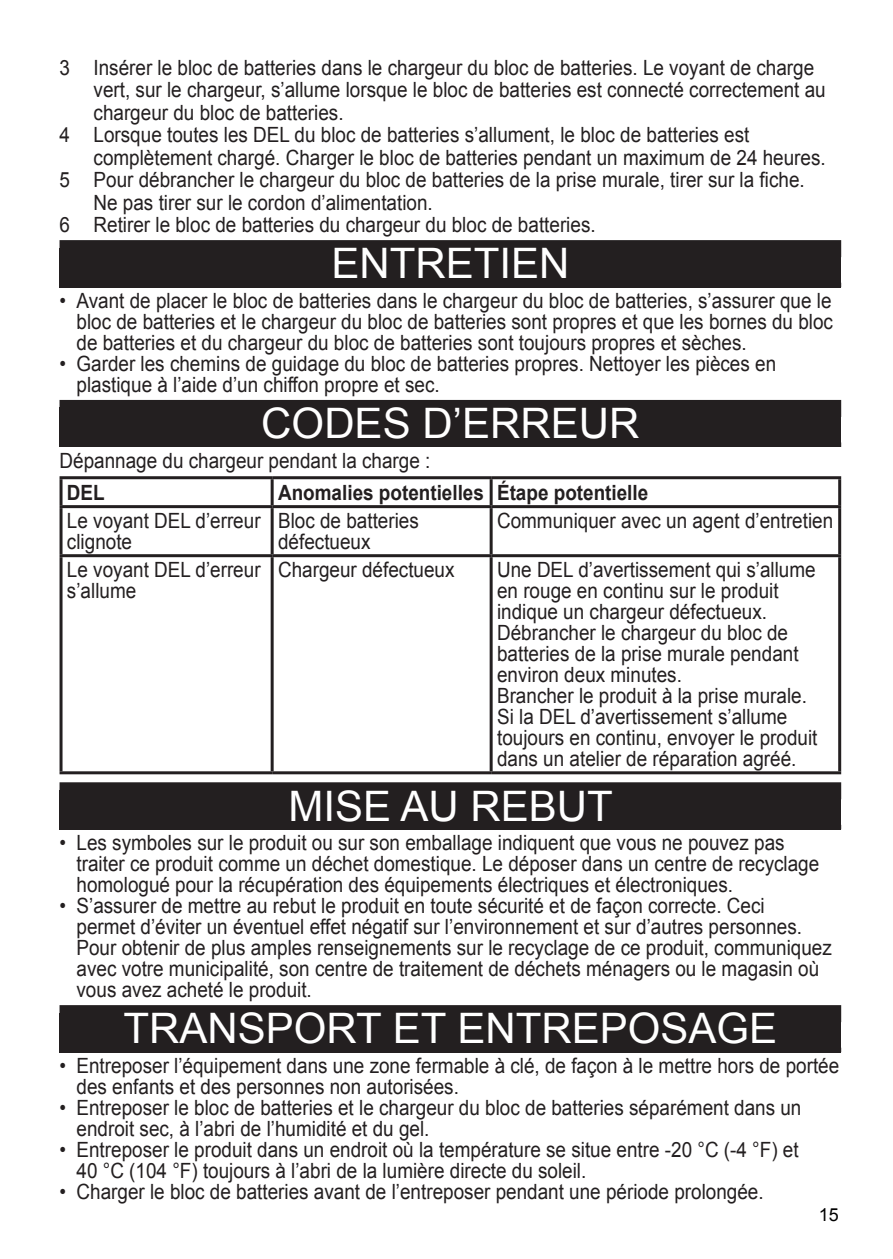
<style>
.page{position:relative;width:893px;height:1259px;background:#fff}
.page>*{position:absolute;margin:0;border:0;box-sizing:border-box;transform-origin:0 0}
.t1{font:42px "Arial";color:#fff}
.t2{font:21px/21px "Arial";color:#231f20;scale:.9 1}
.t3{font:700 21px "Arial";color:#231f20;scale:.9 1}
.t4{font:18px "Arial";color:#000}
</style>
<div class="page">
<div style="left:60px;top:248px;width:781px;height:39px;background:#231f20"></div>
<div style="left:60px;top:240px;width:781px;height:17px;background:#231f20"></div>
<div style="left:60px;top:407px;width:781px;height:40px;background:#231f20"></div>
<div style="left:60px;top:400px;width:781px;height:17px;background:#231f20"></div>
<div style="left:60px;top:790px;width:781px;height:39px;background:#231f20"></div>
<div style="left:60px;top:782px;width:781px;height:17px;background:#231f20"></div>
<hr style="left:60px;top:476px;width:212px;height:3px;background:#231f20">
<hr style="left:60px;top:479px;width:3px;height:26px;background:#231f20">
<hr style="left:272px;top:476px;width:219px;height:3px;background:#231f20">
<hr style="left:271px;top:479px;width:3px;height:26px;background:#231f20">
<hr style="left:491px;top:476px;width:350px;height:3px;background:#231f20">
<hr style="left:490px;top:479px;width:3px;height:26px;background:#231f20">
<hr style="left:838px;top:479px;width:3px;height:26px;background:#231f20">
<hr style="left:60px;top:505px;width:212px;height:3px;background:#231f20">
<hr style="left:60px;top:508px;width:3px;height:46px;background:#231f20">
<hr style="left:272px;top:505px;width:219px;height:3px;background:#231f20">
<hr style="left:271px;top:508px;width:3px;height:46px;background:#231f20">
<hr style="left:491px;top:505px;width:350px;height:3px;background:#231f20">
<hr style="left:490px;top:508px;width:3px;height:46px;background:#231f20">
<hr style="left:838px;top:508px;width:3px;height:46px;background:#231f20">
<hr style="left:60px;top:554px;width:212px;height:3px;background:#231f20">
<hr style="left:60px;top:557px;width:3px;height:214px;background:#231f20">
<hr style="left:272px;top:554px;width:219px;height:3px;background:#231f20">
<hr style="left:271px;top:557px;width:3px;height:214px;background:#231f20">
<hr style="left:491px;top:554px;width:350px;height:3px;background:#231f20">
<hr style="left:490px;top:557px;width:3px;height:214px;background:#231f20">
<hr style="left:838px;top:557px;width:3px;height:214px;background:#231f20">
<hr style="left:60px;top:771px;width:212px;height:3px;background:#231f20">
<hr style="left:272px;top:771px;width:219px;height:3px;background:#231f20">
<hr style="left:491px;top:771px;width:350px;height:3px;background:#231f20">
<div style="left:60px;top:1012px;width:781px;height:40px;background:#231f20"></div>
<div style="left:60px;top:1005px;width:781px;height:17px;background:#231f20"></div>
<p class="t2" style="left:60px;top:57px;width:840px">3 Insérer le bloc de batteries dans le chargeur du bloc de batteries. Le voyant de charge</p>
<p class="t2" style="left:94px;top:79px;width:815px">vert, sur le chargeur, s’allume lorsque le bloc de batteries est connecté correctement au</p>
<p class="t2" style="left:94px;top:102px;width:279px">chargeur du bloc de batteries.</p>
<p class="t2" style="left:60px;top:124px;width:768px">4 Lorsque toutes les DEL du bloc de batteries s’allument, le bloc de batteries est</p>
<p class="t2" style="left:94px;top:147px;width:815px">complètement chargé. Charger le bloc de batteries pendant un maximum de 24 heures.</p>
<p class="t2" style="left:60px;top:169px;width:829px">5 Pour débrancher le chargeur du bloc de batteries de la prise murale, tirer sur la fiche.</p>
<p class="t2" style="left:94px;top:192px;width:378px">Ne pas tirer sur le cordon d’alimentation.</p>
<p class="t2" style="left:60px;top:214px;width:597px">6 Retirer le bloc de batteries du chargeur du bloc de batteries.</p>
<h1 class="t1" style="left:331px;top:236px;width:240px">ENTRETIEN</h1>
<p class="t2" style="left:77px;top:290px;width:842px;text-align:justify;text-indent:-17px">• Avant de placer le bloc de batteries dans le chargeur du bloc de batteries, s’assurer que le bloc de batteries et le chargeur du bloc de batteries sont propres et que les bornes du bloc de batteries et du chargeur du bloc de batteries sont toujours propres et sèches.</p>
<p class="t2" style="left:77px;top:353px;width:779px;text-indent:-17px">• Garder les chemins de guidage du bloc de batteries propres. Nettoyer les pièces en plastique à l’aide d’un chiffon propre et sec.</p>
<h1 class="t1" style="left:261px;top:396px;width:380px">CODES D’ERREUR</h1>
<p class="t2" style="left:60px;top:450px;width:414px">Dépannage du chargeur pendant la charge :</p>
<p class="t3" style="left:67px;top:478px;width:43px">DEL</p>
<p class="t3" style="left:278px;top:478px;width:413px">Anomalies potentielles Étape potentielle</p>
<p class="t2" style="left:67px;top:510px;width:217px">Le voyant DEL d’erreur clignote</p>
<p class="t2" style="left:278px;top:510px;width:158px">Bloc de batteries défectueux</p>
<p class="t2" style="left:497px;top:510px;width:375px">Communiquer avec un agent d’entretien</p>
<p class="t2" style="left:67px;top:559px;width:217px">Le voyant DEL d’erreur s’allume</p>
<p class="t2" style="left:278px;top:559px;width:198px">Chargeur défectueux</p>
<p class="t2" style="left:497px;top:559px;width:358px">Une DEL d’avertissement qui s’allume en rouge en continu sur le produit indique un chargeur défectueux.<br>Débrancher le chargeur du bloc de batteries de la prise murale pendant environ deux minutes.<br>Brancher le produit à la prise murale.<br>Si la DEL d’avertissement s’allume toujours en continu, envoyer le produit dans un atelier de réparation agréé.</p>
<h1 class="t1" style="left:289px;top:778px;width:326px">MISE AU REBUT</h1>
<p class="t2" style="left:77px;top:832px;width:827px;text-indent:-17px">• Les symboles sur le produit ou sur son emballage indiquent que vous ne pouvez pas traiter ce produit comme un déchet domestique. Le déposer dans un centre de recyclage homologué pour la récupération des équipements électriques et électroniques.</p>
<p class="t2" style="left:77px;top:895px;width:841px;text-indent:-17px">• S’assurer de mettre au rebut le produit en toute sécurité et de façon correcte. Ceci<br>permet d’éviter un éventuel effet négatif sur l’environnement et sur d’autres personnes.<br>Pour obtenir de plus amples renseignements sur le recyclage de ce produit, communiquez avec votre municipalité, son centre de traitement de déchets ménagers ou le magasin où vous avez acheté le produit.</p>
<h1 class="t1" style="left:124px;top:1001px;width:655px">TRANSPORT ET ENTREPOSAGE</h1>
<p class="t2" style="left:77px;top:1055px;width:849px;text-indent:-17px">• Entreposer l’équipement dans une zone fermable à clé, de façon à le mettre hors de portée des enfants et des personnes non autorisées.</p>
<p class="t2" style="left:77px;top:1097px;width:807px;text-indent:-17px">• Entreposer le bloc de batteries et le chargeur du bloc de batteries séparément dans un endroit sec, à l’abri de l’humidité et du gel.</p>
<p class="t2" style="left:77px;top:1139px;width:804px;text-indent:-17px">• Entreposer le produit dans un endroit où la température se situe entre -20 °C (-4 °F) et<br>40 °C (104 °F) toujours à l’abri de la lumière directe du soleil.</p>
<p class="t2" style="left:60px;top:1181px;width:784px">• Charger le bloc de batteries avant de l’entreposer pendant une période prolongée.</p>
<p class="t4" style="left:819px;top:1202px;width:22px">15</p>
</div>
